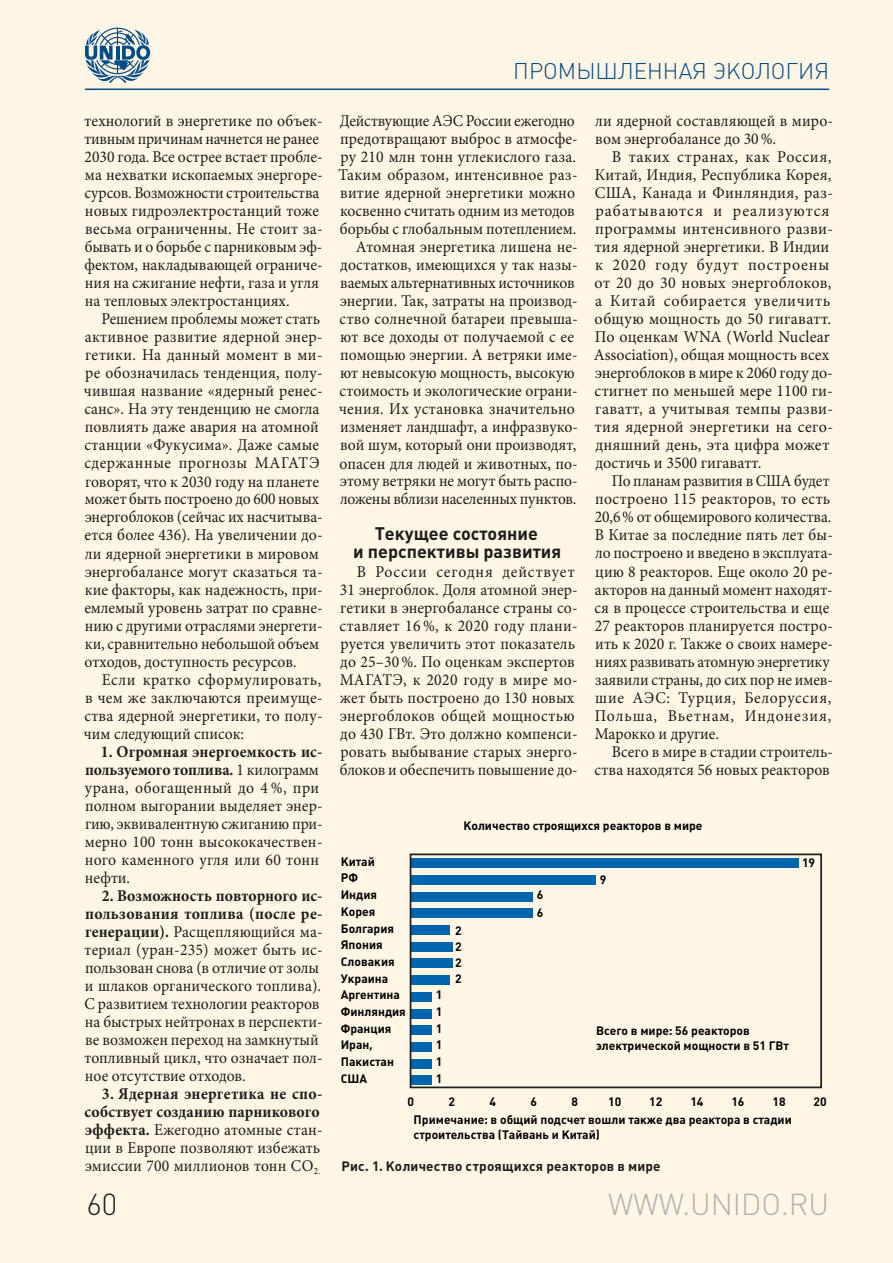
<style>
.page{position:relative;width:893px;height:1263px;background:#fff6e5}
.page>*{position:absolute;margin:0;border:0;box-sizing:border-box;transform-origin:0 0}
.t1{font:30px "Plumb Light C";color:#b3b2b2}
.t2{font:30px "Plumb Light C";color:#1d1d1b}
.t3{font:22.5px "Plumb Light C";color:#004b89}
.t4{font:18px/18px "Plumb Bold C";color:#1d1d1b;text-align:center}
.t5{font:16.5px/18px "Minion Pro";letter-spacing:.005em;color:#1d1d1b;scale:.95 1}
.t6{font:16.5px/18px "Minion Pro";letter-spacing:.005em;color:#1d1d1b;text-align:right;scale:.94 1}
.t7{font:16.5px/18px "Minion Pro";letter-spacing:.005em;color:#1d1d1b;text-align:justify}
.t8{font:16.5px "Minion Pro";letter-spacing:.005em;color:#1d1d1b;scale:.96 1}
.t9{font:13.5px "Plumb Bold C";letter-spacing:.02em;color:#1d1d1b}
.t10{font:12.15px/16.6px "Plumb Bold C";color:#000101}
.s1{font-weight:700}
</style>
<div class="page">
<hr style="left:85px;top:89px;width:744px;height:1px;background:#004b89">
<div style="left:411px;top:859px;width:388px;height:9px;background:#0064ae"></div>
<div style="left:411px;top:875px;width:185px;height:9px;background:#0064ae"></div>
<div style="left:411px;top:892px;width:122px;height:9px;background:#0064ae"></div>
<div style="left:411px;top:909px;width:122px;height:9px;background:#0064ae"></div>
<div style="left:411px;top:925px;width:39px;height:10px;background:#0064ae"></div>
<div style="left:411px;top:942px;width:42px;height:9px;background:#0064ae"></div>
<div style="left:411px;top:959px;width:42px;height:9px;background:#0064ae"></div>
<div style="left:411px;top:975px;width:39px;height:10px;background:#0064ae"></div>
<div style="left:411px;top:992px;width:21px;height:9px;background:#0064ae"></div>
<div style="left:411px;top:1009px;width:21px;height:9px;background:#0064ae"></div>
<div style="left:411px;top:1026px;width:21px;height:9px;background:#0064ae"></div>
<div style="left:411px;top:1042px;width:21px;height:9px;background:#0064ae"></div>
<div style="left:411px;top:1059px;width:21px;height:9px;background:#0064ae"></div>
<div style="left:411px;top:1076px;width:21px;height:9px;background:#0064ae"></div>
<div style="left:410px;top:853px;width:412px;height:235px;border:2px solid #1d1d1c"></div>
<svg style="left:85px;top:28px;width:65px;height:55px"></svg>
<p class="t5" style="left:84px;top:112px;width:252px">технологий в энергетике по объек&shy;тивным причинам начнется не ранее 2030 года. Все острее встает пробле&shy;ма нехватки ископаемых энергоре&shy;сурсов. Возможности строительства новых гидроэлектростанций тоже весьма ограниченны. Не стоит за&shy;бывать и о борьбе с парниковым эф&shy;фектом, накладывающей ограниче&shy;ния на сжигание нефти, газа и угля на тепловых электростанциях.</p>
<p class="t5" style="left:84px;top:310px;width:253px;text-indent:18px">Решением проблемы может стать активное развитие ядерной энер&shy;гетики. На данный момент в ми&shy;ре обозначилась тенденция, полу&shy;чившая название «ядерный ренес&shy;санс». На эту тенденцию не смогла повлиять даже авария на атомной станции «Фукусима». Даже самые сдержанные прогнозы МАГАТ</p>
<p class="t5" style="left:84px;top:454px;width:252px;text-indent:225px">Э говорят, что к 2030 году на планете может быть построено до 600 новых энергоблоков (сейчас их насчитыва&shy;ется более 436). На увеличении до&shy;ли ядерной энергетики в мировом энергобалансе могут сказаться та&shy;кие факторы, как надежность, при&shy;емлемый уровень затрат по сравне&shy;нию с другими отраслями энергети&shy;ки, сравнительно небольшой объем отходов, доступность ресурсов.</p>
<p class="t5" style="left:84px;top:670px;width:253px;text-align:justify;text-indent:18px">Если кратко сформулировать, в чем же заключаются преимуще&shy;ства ядерной энергетики, то полу&shy;чим следующий список:</p>
<p class="t5" style="left:85px;top:742px;width:252px;text-indent:16px"><span class="s1">1. Огромная энергоемкость ис&shy;пользуемого топлива.</span> 1 килограмм урана, обогащенный до 4 %, при полном выгорании выделяет энер&shy;гию, эквивалентную сжиганию при&shy;мерно 100 тонн высококачествен&shy;ного каменного угля или 60 тонн нефти.</p>
<p class="t5" style="left:84px;top:886px;width:252px;text-indent:17px"><span class="s1">2. Возможность повторного ис&shy;пользования топлива (после ре&shy;генерации).</span> Расщепляющийся ма&shy;териал (уран‑235) может быть ис&shy;пользован снова (в отличие от золы и шлаков органического топлива).<br>С развитием технологии реакторов на быстрых нейтронах в перспекти&shy;ве возможен переход на замкнутый топливный цикл, что означает пол&shy;ное отсутствие отходов.</p>
<p class="t5" style="left:84px;top:1084px;width:252px;text-indent:17px"><span class="s1">3. Ядерная энергетика не спо&shy;собствует созданию парникового эффекта.</span> Ежегодно атомные стан&shy;ции в Европе позволяют избежать эмиссии 700 миллионов тонн СО <sub>2.</sub></p>
<h2 class="t3" style="left:513px;top:58px;width:80px">ПРОМЫШЛЕННАЯ</h2>
<h2 class="t3" style="left:713px;top:58px;width:43px">ЭКОЛОГИЯ</h2>
<p class="t6" style="left:339px;top:112px;width:256px">Действующие АЭС России ежегодно предотвращают выброс в атмосфе&shy;ру 210 млн тонн углекислого газа.<br>Таким образом, интенсивное раз&shy;витие ядерной энергетики можно косвенно считать одним из методов борьбы с глобальным потеплением.<br>Атомная энергетика лишена не&shy;достатков, имеющихся у так назы&shy;ваемых альтернативных источников энергии. Так, затраты на производ&shy;ство солнечной батареи превыша&shy;ют все доходы от получаемой с ее помощью энергии. А ветряки име&shy;ют невысокую мощность, высокую стоимость и экологические ограни&shy;чения. Их установка значительно изменяет ландшафт, а инфразвуко&shy;вой шум, который они производят, опасен для людей и животных, по&shy;этому ветряки не могут быть распо&shy;ложены вблизи населенных пунктов.</p>
<p class="t4" style="left:353px;top:525px;width:210px">Текущее состояние<br>и перспективы развития</p>
<p class="t5" style="left:339px;top:562px;width:252px;text-indent:17px">В России сегодня действует<br>31 энергоблок. Доля атомной энер&shy;гетики в энергобалансе страны со&shy;ставляет 16 %, к 2020 году плани&shy;руется увеличить этот показатель до 25–30%. По оценкам экспертов<br>МАГАТ</p>
<p class="t5" style="left:340px;top:670px;width:252px;text-indent:53px">Э, к 2020 году в мире мо&shy;жет быть построено до 130 новых энергоблоков общей мощностью до 430 ГВт. Это должно компенси&shy;ровать выбывание старых энерго&shy;блоков и обеспечить повышение до-</p>
<p class="t5" style="left:595px;top:112px;width:252px">ли ядерной составляющей в миро&shy;вом энергобалансе до 30%.</p>
<p class="t7" style="left:595px;top:148px;width:238px;text-indent:17px">В таких странах, как Россия, Китай, Индия, Республика Корея, США</p>
<p class="t7" style="left:633px;top:184px;width:202px">, Канада и Финляндия, раз-</p>
<p class="t7" style="left:595px;top:202px;width:236px">рабатываются и реализуются</p>
<p class="t7" style="left:595px;top:220px;width:239px">программы интенсивного разви-</p>
<p class="t7" style="left:595px;top:238px;width:236px">тия ядерной энергетики. В Индии</p>
<p class="t7" style="left:595px;top:256px;width:236px">к 2020 году будут построены</p>
<p class="t7" style="left:595px;top:274px;width:238px">от 20 до 30 новых энергоблоков,</p>
<p class="t7" style="left:595px;top:292px;width:237px">а Китай собирается увеличить</p>
<p class="t7" style="left:595px;top:310px;width:238px">общую мощность до 50 гигаватт.</p>
<p class="t7" style="left:595px;top:328px;width:236px">По оценкам WNA (World Nuclear</p>
<p class="t7" style="left:594px;top:346px;width:237px">Association), общая мощность всех</p>
<p class="t8" style="left:595px;top:362px;width:249px">энергоблоков в мире к 2060 году до-</p>
<p class="t7" style="left:595px;top:382px;width:240px">стигнет по меньшей мере 1100 ги-</p>
<p class="t7" style="left:595px;top:400px;width:239px">гаватт, а учитывая темпы разви-</p>
<p class="t7" style="left:595px;top:418px;width:240px">тия ядерной энергетики на сего-</p>
<p class="t7" style="left:595px;top:436px;width:236px">дняшний день, эта цифра может</p>
<p class="t7" style="left:595px;top:454px;width:168px">достичь и 3500 гигаватт.</p>
<p class="t6" style="left:612px;top:472px;width:167px">По планам развития в США</p>
<p class="t6" style="left:595px;top:472px;width:255px;text-align:left;text-indent:199px">будет построено 115 реакторов, то есть<br>20,6% от общемирового количества.<br>В Китае за последние пять лет бы&shy;ло построено и введено в эксплуата&shy;цию 8 реакторов. Еще около 20 ре&shy;акторов на данный момент находят&shy;ся в процессе строительства и еще<br>27 реакторов планируется постро&shy;ить к 2020 г. Также о своих намере&shy;ниях развивать атомную энергетику заявили страны, до сих пор не имев&shy;шие АЭС: Турция, Белоруссия,<br>Польша, Вьетнам, Индонезия,<br>Марокко и другие.</p>
<p class="t5" style="left:595px;top:742px;width:252px;text-align:right">Всего в мире в стадии строитель&shy;ства находятся 56 новых реакторов</p>
<p class="t10" style="left:341px;top:853px;width:67px">Китай<br>РФ<br>Индия<br>Корея<br>Болгария<br>Япония<br>Словакия<br>Украина<br>Аргентина<br>Финляндия<br>Франция<br>Иран,<br>Пакистан<br>США</p>
<p class="t10" style="left:463px;top:817px;width:241px">Количество строящихся реакторов в мире</p>
<p class="t10" style="left:436px;top:986px;width:8px;text-align:justify">1<br>1<br>1<br>1<br>1<br>1</p>
<p class="t10" style="left:455px;top:922px;width:8px">2</p>
<p class="t10" style="left:455px;top:938px;width:8px">2</p>
<p class="t10" style="left:455px;top:954px;width:8px">2</p>
<p class="t10" style="left:455px;top:970px;width:8px">2</p>
<p class="t10" style="left:537px;top:886px;width:8px">6</p>
<p class="t10" style="left:537px;top:904px;width:8px">6</p>
<p class="t10" style="left:600px;top:871px;width:8px">9</p>
<p class="t10" style="left:596px;top:1024px;width:195px;line-height:14.5px">Всего в мире: 56 реакторов электрической мощности в 51 ГВт</p>
<p class="t10" style="left:407px;top:1093px;width:8px">0</p>
<p class="t10" style="left:448px;top:1093px;width:8px">2</p>
<p class="t10" style="left:489px;top:1093px;width:8px">4</p>
<p class="t10" style="left:531px;top:1093px;width:8px">6</p>
<p class="t10" style="left:572px;top:1093px;width:8px">8</p>
<p class="t10" style="left:608px;top:1093px;width:15px">10</p>
<p class="t10" style="left:649px;top:1093px;width:15px">12</p>
<p class="t10" style="left:690px;top:1093px;width:15px">14</p>
<p class="t10" style="left:731px;top:1093px;width:15px">16</p>
<p class="t10" style="left:772px;top:1093px;width:15px">18</p>
<p class="t10" style="left:414px;top:1112px;width:380px;line-height:14.5px">Примечание: в общий подсчет вошли также два реактора в стадии строительства (Тайвань и Китай)</p>
<p class="t9" style="left:341px;top:1158px;width:321px">Рис. 1. Количество строящихся реакторов в мире</p>
<p class="t10" style="left:802px;top:854px;width:15px">19</p>
<p class="t10" style="left:813px;top:1093px;width:15px">20</p>
<h1 class="t2" style="left:86px;top:1187px;width:32px">60</h1>
<h1 class="t1" style="left:608px;top:1187px;width:223px">WWW.UNIDO.RU</h1>
</div>
